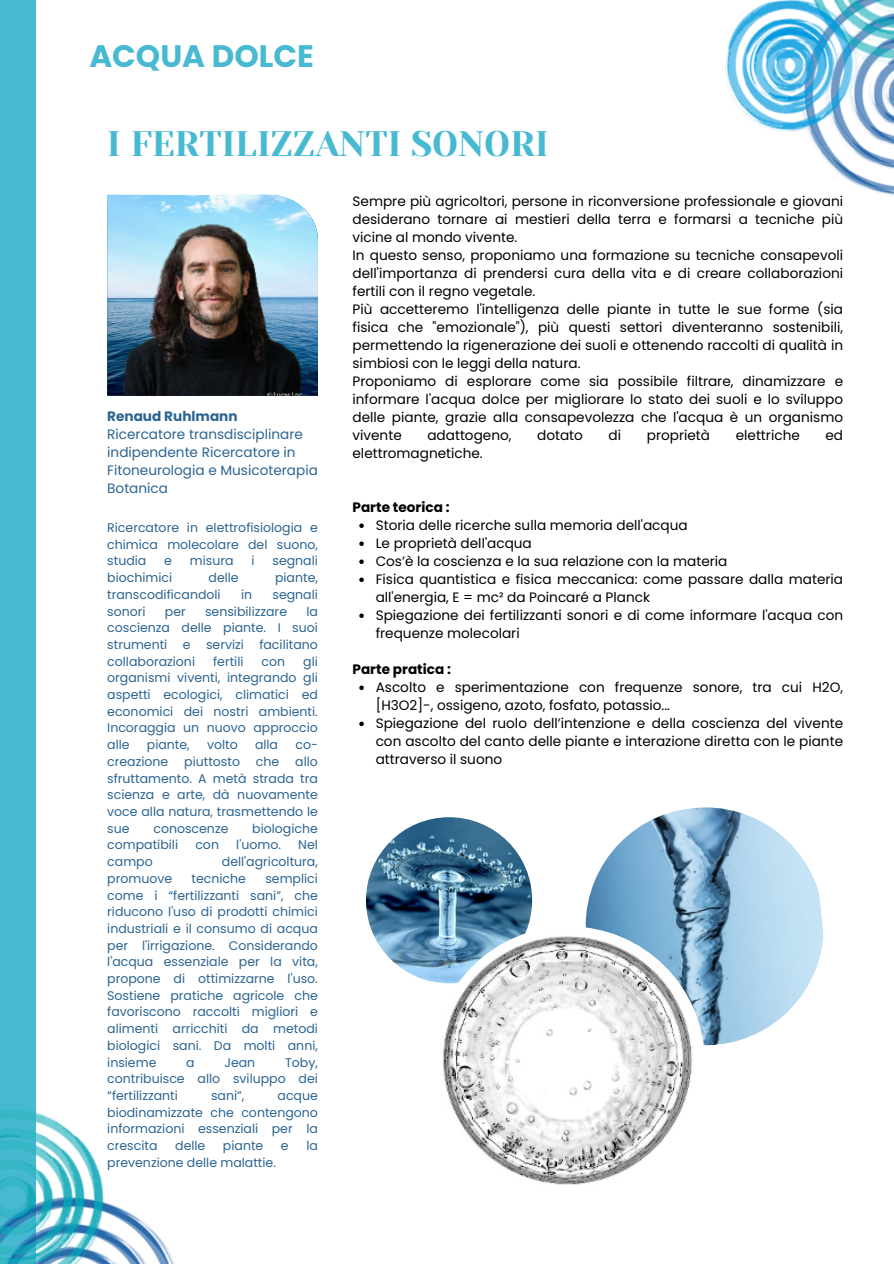
<style>
.page{position:relative;width:894px;height:1264px;background:#fff}
.page>*{position:absolute;margin:0;border:0;box-sizing:border-box;transform-origin:0 0}
.t1{font:35.25px "Yeseva One";color:#47bad2}
.t2{font:700 31.05px "Poppins";color:#47bad2}
.t3{font:13.65px/18px "Poppins";color:#000;text-align:justify}
.t4{font:13.65px/18px "Poppins";color:#2c6491}
.t5{font:700 13.65px "Poppins";color:#000}
.t6{font:12.45px/16.6px "Poppins";color:#2c6491;text-align:justify}
.s1{font-weight:700}
</style>
<div class="page">
<div style="left:0;top:0;width:36px;height:1263px;background:#47bad2"></div>
<img style="left:366px;top:817px;width:166px;height:166px;border-radius:50%">
<img style="left:585px;top:807px;width:239px;height:239px">
<img style="left:432px;top:926px;width:272px;height:272px;border-radius:50%">
<img style="left:107px;top:195px;width:211px;height:200px">
<svg style="left:359px;top:523px;width:4px;height:5px"></svg>
<svg style="left:359px;top:541px;width:4px;height:5px"></svg>
<svg style="left:359px;top:559px;width:4px;height:5px"></svg>
<svg style="left:359px;top:577px;width:4px;height:5px"></svg>
<svg style="left:359px;top:613px;width:4px;height:5px"></svg>
<svg style="left:359px;top:685px;width:4px;height:5px"></svg>
<svg style="left:359px;top:721px;width:4px;height:5px"></svg>
<img style="left:725px;top:0;width:168px;height:195px">
<img style="left:0;top:1110px;width:175px;height:153px">
<p class="t2" style="left:89px;top:34px;width:226px">ACQUA DOLCE</p>
<h3 class="t1" style="left:107px;top:123px;width:442px">I FERTILIZZANTI SONORI</h3>
<p class="t4" style="left:107px;top:407px;width:212px"><span class="s1">Renaud Ruhlmann<br></span>Ricercatore transdisciplinare indipendente Ricercatore in<br>Fitoneurologia e Musicoterapia<br>Botanica</p>
<p class="t6" style="left:107px;top:519px;width:212px">Ricercatore in elettrofisiologia e chimica molecolare del suono, studia</p>
<p class="t6" style="left:164px;top:552px;width:9px">e</p>
<p class="t6" style="left:190px;top:552px;width:45px">misura</p>
<p class="t6" style="left:251px;top:552px;width:5px">i</p>
<p class="t6" style="left:272px;top:552px;width:47px">segnali</p>
<p class="t6" style="left:107px;top:569px;width:66px">biochimici</p>
<p class="t6" style="left:208px;top:569px;width:32px">delle</p>
<p class="t6" style="left:275px;top:569px;width:44px">piante,</p>
<p class="t6" style="left:107px;top:586px;width:115px">transcodificandoli</p>
<p class="t6" style="left:241px;top:586px;width:13px">in</p>
<p class="t6" style="left:272px;top:586px;width:47px">segnali</p>
<p class="t6" style="left:107px;top:603px;width:40px">sonori</p>
<p class="t6" style="left:165px;top:603px;width:22px">per</p>
<p class="t6" style="left:205px;top:603px;width:83px">sensibilizzare</p>
<p class="t6" style="left:107px;top:603px;width:212px;text-indent:199px">la coscienza delle piante. I suoi strumenti e servizi facilitano collaborazioni</p>
<p class="t6" style="left:213px;top:653px;width:32px">fertili</p>
<p class="t6" style="left:261px;top:653px;width:25px">con</p>
<p class="t6" style="left:107px;top:653px;width:212px;text-indent:196px">gli organismi viventi, integrando gli aspetti ecologici, climatici ed economici dei nostri ambienti.<br>Incoraggia un nuovo approccio alle</p>
<p class="t6" style="left:147px;top:736px;width:44px">piante,</p>
<p class="t6" style="left:207px;top:736px;width:32px">volto</p>
<p class="t6" style="left:255px;top:736px;width:25px">alla</p>
<p class="t6" style="left:295px;top:736px;width:24px">co-</p>
<p class="t6" style="left:107px;top:753px;width:63px">creazione</p>
<p class="t6" style="left:184px;top:753px;width:57px">piuttosto</p>
<p class="t6" style="left:256px;top:753px;width:25px">che</p>
<p class="t6" style="left:107px;top:753px;width:212px;text-indent:188px">allo sfruttamento. A metà strada tra scienza e arte, dà nuovamente voce alla natura, trasmettendo le sue</p>
<p class="t6" style="left:153px;top:820px;width:77px">conoscenze</p>
<p class="t6" style="left:252px;top:820px;width:67px">biologiche</p>
<p class="t6" style="left:107px;top:836px;width:72px">compatibili</p>
<p class="t6" style="left:195px;top:836px;width:25px">con</p>
<p class="t6" style="left:236px;top:836px;width:46px">l'uomo.</p>
<p class="t6" style="left:298px;top:836px;width:21px">Nel</p>
<p class="t6" style="left:107px;top:853px;width:47px">campo</p>
<p class="t6" style="left:222px;top:853px;width:97px">dell'agricoltura,</p>
<p class="t6" style="left:107px;top:870px;width:66px">promuove</p>
<p class="t6" style="left:191px;top:870px;width:56px">tecniche</p>
<p class="t6" style="left:107px;top:870px;width:212px;text-indent:158px">semplici come i “fertilizzanti sani”, che riducono l'uso di prodotti chimici industriali e il consumo di acqua per l'irrigazione. Considerando l'acqua essenziale per la vita, propone di ottimizzarne l'uso.<br>Sostiene pratiche agricole che favoriscono raccolti migliori e alimenti arricchiti da metodi biologici sani. Da molti anni, insieme</p>
<p class="t6" style="left:107px;top:1053px;width:212px;text-indent:178px">Toby, contribuisce allo sviluppo dei “fertilizzanti</p>
<p class="t6" style="left:186px;top:1053px;width:10px">a</p>
<p class="t6" style="left:224px;top:1053px;width:32px">Jean</p>
<p class="t6" style="left:211px;top:1087px;width:35px">sani”,</p>
<p class="t6" style="left:107px;top:1087px;width:212px;text-indent:170px">acque biodinamizzate che contengono informazioni essenziali per la crescita</p>
<p class="t6" style="left:175px;top:1137px;width:32px">delle</p>
<p class="t6" style="left:223px;top:1137px;width:42px">piante</p>
<p class="t6" style="left:281px;top:1137px;width:9px">e</p>
<p class="t6" style="left:306px;top:1137px;width:13px">la</p>
<p class="t6" style="left:107px;top:1154px;width:170px">prevenzione delle malattie.</p>
<p class="t3" style="left:352px;top:192px;width:492px">Sempre più agricoltori, persone in riconversione professionale e giovani desiderano tornare ai mestieri della terra e formarsi a tecniche più vicine al mondo vivente.</p>
<p class="t3" style="left:352px;top:246px;width:492px">In questo senso, proponiamo una formazione su tecniche consapevoli dell'importanza di prendersi cura della vita e di creare collaborazioni fertili con il regno vegetale.</p>
<p class="t3" style="left:352px;top:300px;width:492px">Più accetteremo l'intelligenza delle piante in tutte le sue forme (sia fisica che "emozionale"), più questi settori diventeranno sostenibili, permettendo la rigenerazione dei suoli e ottenendo raccolti di qualità in simbiosi con le leggi della natura.</p>
<p class="t3" style="left:352px;top:372px;width:492px">Proponiamo di esplorare come sia possibile filtrare, dinamizzare e informare l'acqua dolce per migliorare lo stato dei suoli e lo sviluppo delle piante, grazie alla consapevolezza che l'acqua è un organismo vivente</p>
<p class="t3" style="left:427px;top:426px;width:86px">adattogeno,</p>
<p class="t3" style="left:537px;top:426px;width:47px">dotato</p>
<p class="t3" style="left:608px;top:426px;width:14px">di</p>
<p class="t3" style="left:646px;top:426px;width:65px">proprietà</p>
<p class="t3" style="left:735px;top:426px;width:66px">elettriche</p>
<p class="t3" style="left:825px;top:426px;width:19px">ed</p>
<p class="t3" style="left:352px;top:444px;width:132px">elettromagnetiche.</p>
<p class="t5" style="left:352px;top:498px;width:99px">Parte teorica :</p>
<p class="t3" style="left:375px;top:516px;width:313px">Storia delle ricerche sulla memoria dell'acqua</p>
<p class="t3" style="left:375px;top:534px;width:158px">Le proprietà dell'acqua</p>
<p class="t3" style="left:375px;top:552px;width:353px">Cos’è la coscienza e la sua relazione con la materia</p>
<p class="t3" style="left:375px;top:570px;width:469px">Fisica quantistica e fisica meccanica: come passare dalla materia all'energia, E = mc² da Poincaré a Planck</p>
<h3 class="t3" style="left:375px;top:606px;width:469px">Spiegazione dei fertilizzanti sonori e di come informare l'acqua con frequenze molecolari</h3>
<p class="t5" style="left:352px;top:660px;width:100px">Parte pratica :</p>
<p class="t3" style="left:375px;top:678px;width:469px">Ascolto e sperimentazione con frequenze sonore, tra cui H2O, [H3O2]-, ossigeno, azoto, fosfato, potassio...</p>
<p class="t3" style="left:375px;top:714px;width:469px">Spiegazione del ruolo dell’intenzione e della coscienza del vivente con ascolto del canto delle piante e interazione diretta con le piante attraverso il suono</p>
</div>
